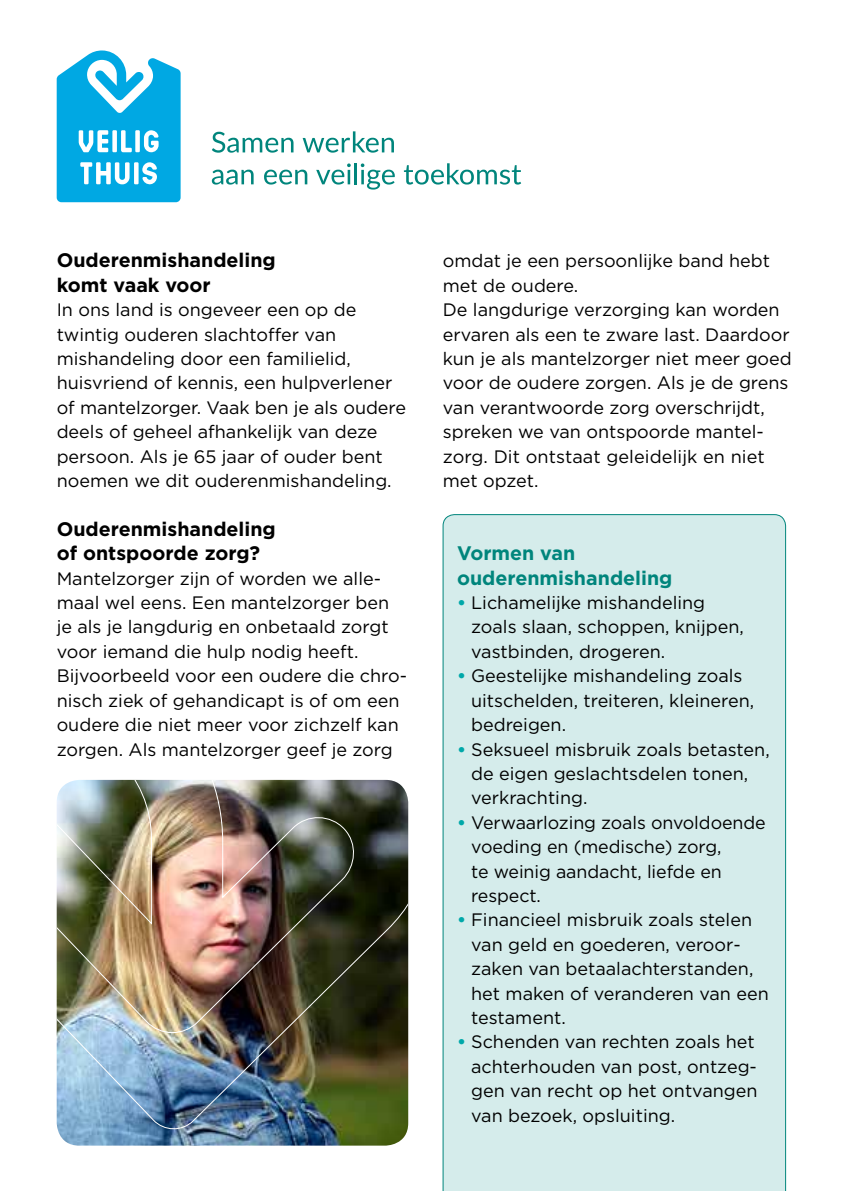
<style>
.page{position:relative;width:842px;height:1191px;background:#fff}
.page>*{position:absolute;margin:0;border:0;box-sizing:border-box;transform-origin:0 0}
.t1{font:700 19.6px/24.4px "Gotham";color:#000}
.t2{font:700 19.6px/24.4px "Gotham";color:#00857c}
.t3{font:18px/24.4px "Gotham";color:#000}
.s1{font-weight:700;color:#00a8a9}
</style>
<div class="page">
<div style="left:443px;top:514px;width:343px;height:677px;background:#d5eceb"></div>
<svg style="left:57px;top:50px;width:124px;height:152px"></svg>
<svg style="left:212px;top:132px;width:81px;height:21px"></svg>
<svg style="left:303px;top:131px;width:91px;height:22px"></svg>
<svg style="left:212px;top:170px;width:42px;height:15px"></svg>
<svg style="left:264px;top:170px;width:43px;height:14px"></svg>
<svg style="left:316px;top:163px;width:35px;height:21px"></svg>
<hr style="left:354px;top:163px;width:3px;height:21px;background:#00857c">
<svg style="left:361px;top:163px;width:34px;height:27px"></svg>
<svg style="left:404px;top:163px;width:117px;height:22px"></svg>
<img style="left:57px;top:780px;width:351px;height:365px">
<p class="t1" style="left:57px;top:248px;width:221px">Ouderenmishandeling komt vaak voor</p>
<p class="t3" style="left:57px;top:297px;width:351px">In ons land is ongeveer een op de twintig ouderen slachtoffer van mishandeling door een familielid, huisvriend of kennis, een hulpverlener of mantelzorger. Vaak ben je als oudere deels of geheel afhankelijk van deze persoon. Als je 65 jaar of ouder bent noemen we dit ouderenmishandeling.</p>
<p class="t1" style="left:57px;top:516px;width:221px">Ouderenmishandeling of ontspoorde zorg?</p>
<p class="t3" style="left:57px;top:565px;width:352px">Mantelzorger zijn of worden we alle&shy;maal wel eens. Een mantelzorger ben je als je langdurig en onbetaald zorgt voor iemand die hulp nodig heeft.<br>Bijvoorbeeld voor een oudere die chro&shy;nisch ziek of gehandicapt is of om een oudere die niet meer voor zichzelf kan zorgen. Als mantelzorger geef je zorg</p>
<p class="t3" style="left:443px;top:248px;width:351px">omdat je een persoonlijke band hebt met de oudere.<br>De langdurige verzorging kan worden ervaren als een te zware last. Daardoor kun je als mantelzorger niet meer goed voor de oudere zorgen. Als je de grens van verantwoorde zorg overschrijdt, spreken we van ontspoorde mantel&shy;zorg. Dit ontstaat geleidelijk en niet met opzet.</p>
<p class="t2" style="left:457px;top:541px;width:217px">Vormen van ouderenmishandeling</p>
<p class="t3" style="left:471px;top:590px;width:274px;text-indent:-14px"><span class="s1">•</span> Lichamelijke mishandeling zoals slaan, schoppen, knijpen, vastbinden, drogeren.</p>
<p class="t3" style="left:471px;top:663px;width:285px;text-indent:-14px"><span class="s1">•</span> Geestelijke mishandeling zoals uitschelden, treiteren, kleineren, bedreigen.</p>
<p class="t3" style="left:471px;top:736px;width:300px;text-indent:-14px"><span class="s1">•</span> Seksueel misbruik zoals betasten, de eigen geslachtsdelen tonen, verkrachting.</p>
<p class="t3" style="left:471px;top:809px;width:296px;text-indent:-14px"><span class="s1">•</span> Verwaarlozing zoals onvoldoende voeding en (medische) zorg,<br>te weinig aandacht, liefde en respect.</p>
<p class="t3" style="left:471px;top:907px;width:299px;text-indent:-14px"><span class="s1">•</span> Financieel misbruik zoals stelen van geld en goederen, veroor&shy;zaken van betaalachterstanden, het maken of veranderen van een testament.</p>
<p class="t3" style="left:471px;top:1029px;width:288px;text-indent:-14px"><span class="s1">•</span> Schenden van rechten zoals het achterhouden van post, ontzeg&shy;gen van recht op het ontvangen van bezoek, opsluiting.</p>
</div>
